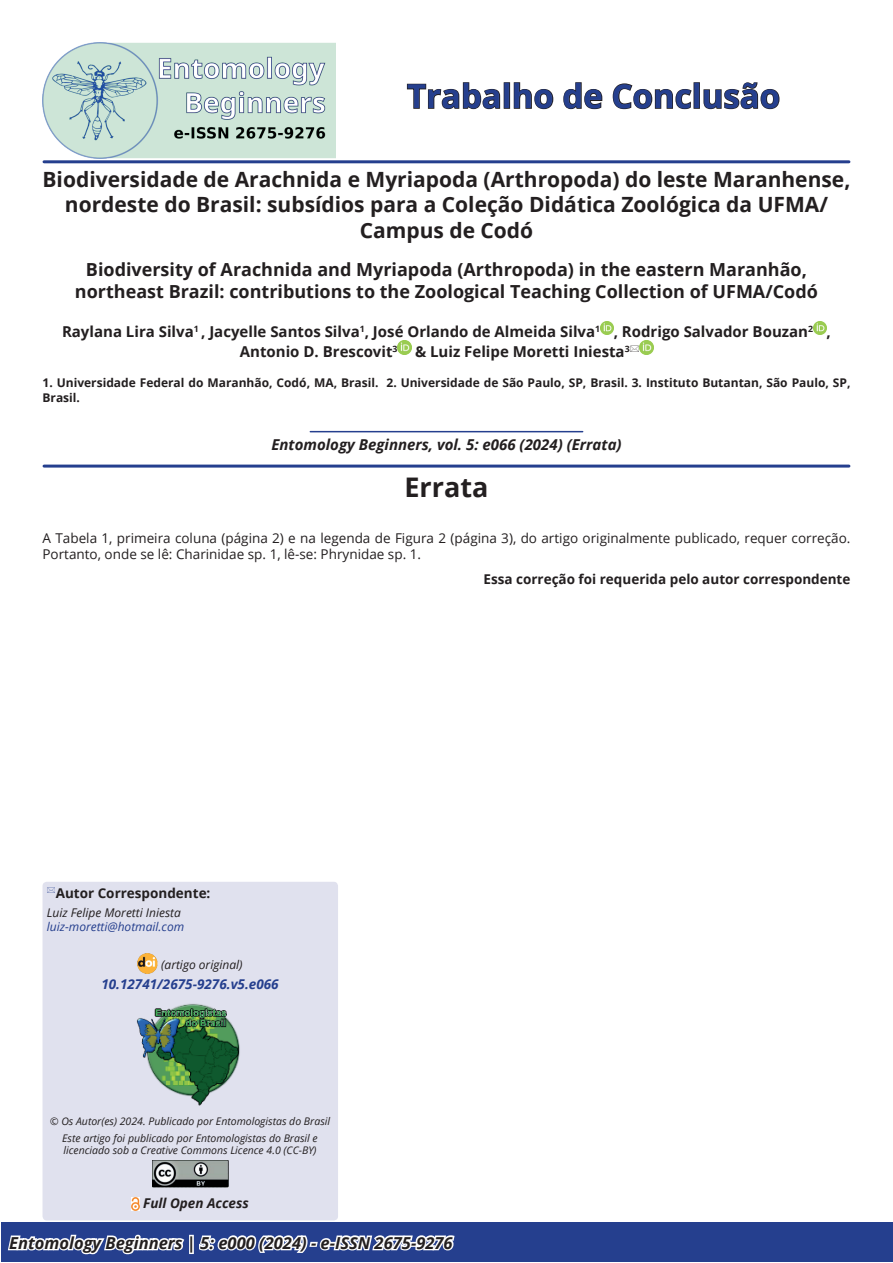
<style>
.page{position:relative;width:893px;height:1263px;background:#fff}
.page>*{position:absolute;margin:0;border:0;box-sizing:border-box;transform-origin:0 0}
.Subtitulo_Sumario{font:700 33px "Open Sans";color:#253f8e}
.Titulo{font:700 27px "Open Sans";color:#231f20}
.Titulo-2{font:700 21px/25.2px "Open Sans";color:#231f20;text-align:center}
.Titule_english{font:700 18px/21.6px "Open Sans";color:#231f20;text-align:center}
.t1{font:italic 700 16.5px "Open Sans";color:#231f20}
.Autores{font:700 15px/19.5px "Open Sans";color:#231f20}
.volume_id_year{font:italic 700 15px "Open Sans";color:#231f20}
.t2{font:13.5px/16.2px "Open Sans";color:#231f20}
.Editor_Secao{font:700 13.5px "Open Sans";color:#231f20}
.t3{font:italic 700 13.5px "Open Sans";color:#253f8e}
.OpenAccess{font:italic 700 13.5px "Open Sans";color:#231f20}
.Afiliacao{font:700 12px/14.4px "Open Sans";color:#231f20}
.Editor_Secao_text{font:italic 12px "Open Sans";color:#231f20}
.Editor_Secao_text-2{font:italic 12px "Open Sans";color:#253f8e}
.t4{font:italic 10.5px/12.6px "Open Sans";color:#231f20}
</style>
<div class="page">
<img style="left:43px;top:43px;width:293px;height:115px">
<hr style="left:44px;top:160px;width:805px;height:3px;background:#253f8e">
<div style="left:1px;top:1223px;width:891px;height:39px;background:#253f8e"></div>
<svg style="left:8px;top:1234px;width:177px;height:21px"></svg>
<div style="left:189px;top:1235px;width:5px;height:19px;border:3px solid #fff"></div>
<svg style="left:197px;top:1220px;width:259px;height:33px"></svg>
<svg style="left:406px;top:82px;width:95px;height:28px"></svg>
<div style="left:504px;top:82px;width:6px;height:27px;border:2px solid #231f20"></div>
<svg style="left:513px;top:82px;width:41px;height:28px"></svg>
<svg style="left:563px;top:82px;width:40px;height:28px"></svg>
<svg style="left:612px;top:83px;width:80px;height:27px"></svg>
<div style="left:693px;top:82px;width:7px;height:27px;border:2px solid #231f20"></div>
<svg style="left:703px;top:82px;width:77px;height:28px"></svg>
<hr style="left:44px;top:465px;width:805px;height:3px;background:#253f8e">
<img style="left:600px;top:321px;width:14px;height:14px">
<img style="left:813px;top:321px;width:14px;height:14px">
<svg style="left:398px;top:341px;width:13px;height:13px"></svg>
<hr style="left:310px;top:431px;width:273px;height:1px;background:#253f8e">
<div style="left:43px;top:882px;width:295px;height:338px;background:#e0e1ee;border-radius:4px"></div>
<img style="left:137px;top:953px;width:21px;height:20px">
<img style="left:136px;top:1003px;width:104px;height:103px">
<img style="left:152px;top:1160px;width:76px;height:27px">
<svg style="left:131px;top:1197px;width:9px;height:13px"></svg>
<svg style="left:639px;top:341px;width:14px;height:13px"></svg>
<p class="Subtitulo_Sumario" style="left:407px;top:73px;width:375px">Trabalho de Conclusão</p>
<p class="Titulo-2" style="left:43px;top:166px;width:809px">Biodiversidade de Arachnida e Myriapoda (Arthropoda) do leste Maranhense, nordeste do Brasil: subsídios para a Coleção Didática Zoológica da UFMA/<br>Campus de Codó</p>
<p class="Titule_english" style="left:75px;top:258px;width:744px">Biodiversity of Arachnida and Myriapoda (Arthropoda) in the eastern Maranhão, northeast Brazil: contributions to the Zoological Teaching Collection of UFMA/Codó</p>
<p class="Autores" style="left:240px;top:322px;width:593px;text-indent:-178px">Raylana Lira Silva<sup>1</sup> , Jacyelle Santos Silva<sup>1</sup>, José Orlando de Almeida Silva<sup>1</sup> , Rodrigo Salvador Bouzan<sup>2</sup> ,<br>Antonio D. Brescovit<sup>3</sup> &amp; Luiz Felipe Moretti Iniesta<sup>3</sup></p>
<p class="Afiliacao" style="left:43px;top:375px;width:809px">1. Universidade Federal do Maranhão, Codó, MA, Brasil. 2. Universidade de São Paulo, SP, Brasil. 3. Instituto Butantan, São Paulo, SP,<br>Brasil.</p>
<p class="volume_id_year" style="left:271px;top:434px;width:352px">Entomology Beginners, vol. 5: e066 (2024) (Errata)</p>
<p class="Titulo" style="left:404px;top:468px;width:85px">Errata</p>
<p class="t2" style="left:43px;top:529px;width:809px">A Tabela 1, primeira coluna (página 2) e na legenda de Figura 2 (página 3), do artigo originalmente publicado, requer correção.<br>Portanto, onde se lê: Charinidae sp. 1, lê-se: Phrynidae sp. 1.</p>
<p class="Editor_Secao" style="left:483px;top:569px;width:368px">Essa correção foi requerida pelo autor correspondente</p>
<p class="Editor_Secao" style="left:56px;top:883px;width:156px">Autor Correspondente:</p>
<p class="Editor_Secao_text" style="left:47px;top:904px;width:136px">Luiz Felipe Moretti Iniesta</p>
<p class="Editor_Secao_text-2" style="left:47px;top:918px;width:139px">luiz-moretti@hotmail.com</p>
<p class="Editor_Secao_text" style="left:161px;top:956px;width:83px">(artigo original)</p>
<p class="t3" style="left:101px;top:975px;width:179px">10.12741/2675-9276.v5.e066</p>
<p class="t4" style="left:50px;top:1114px;width:282px">© Os Autor(es) 2024. Publicado por Entomologistas do Brasil</p>
<p class="t4" style="left:62px;top:1131px;width:257px">Este artigo foi publicado por Entomologistas do Brasil e licenciado sob a Creative Commons Licence 4.0 (CC-BY)</p>
<p class="OpenAccess" style="left:143px;top:1193px;width:107px">Full Open Access</p>
<p class="t1" style="left:9px;top:1231px;width:445px">Entomology Beginners | 5: e000 (2024) - e-ISSN 2675-9276</p>
</div>
